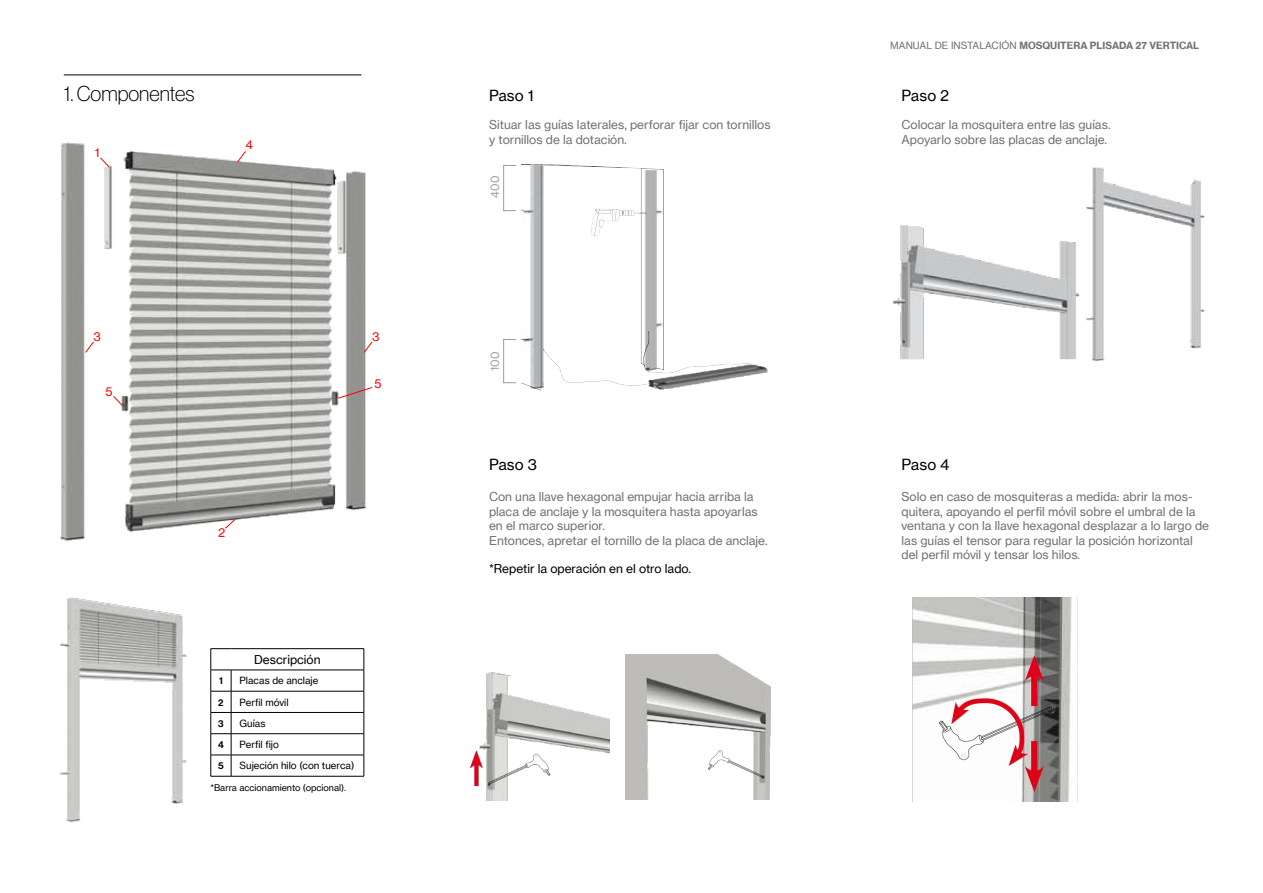
<style>
.page{position:relative;width:1263px;height:893px;background:#fff}
.page>*{position:absolute;margin:0;border:0;box-sizing:border-box;transform-origin:0 0}
.t1{font:21px "N Haas Grotesk DS Pro 35 X Lt";color:#000}
.t2{font:15px "N Haas Grotesk TX Pro 55 Rg";color:#000}
.t3{font:12px/14.4px "Neue Haas Grotesk Text Pro";color:#707172}
.t4{font:12px "N Haas Grotesk TX Pro 55 Rg";color:#000}
.t5{font:12px "Neue Haas Grotesk Text Pro";color:#f00}
.t6{font:12px "N Haas Grotesk DS Pro 55 Rg";color:#999c9d}
.t7{font:9.75px "N Haas Grotesk TX Pro 55 Rg";color:#000}
.t8{font:700 9.75px "Neue Haas Grotesk Text Pro";color:#707172}
.t9{font:9.75px "N Haas Grotesk DS Pro 65 Md";color:#000}
.t10{font:9px "N Haas Grotesk TX Pro 55 Rg";color:#000}
.s1{font-weight:400}
</style>
<div class="page">
<hr style="left:64px;top:75px;width:297px;height:1px;background:#000">
<img style="left:60px;top:142px;width:307px;height:400px">
<img style="left:59px;top:597px;width:128px;height:226px">
<hr style="left:231px;top:648px;width:133px;height:1px;background:#000">
<hr style="left:231px;top:691px;width:133px;height:1px;background:#000">
<hr style="left:231px;top:712px;width:133px;height:1px;background:#000">
<hr style="left:231px;top:733px;width:133px;height:1px;background:#000">
<hr style="left:231px;top:670px;width:133px;height:1px;background:#000">
<hr style="left:231px;top:755px;width:133px;height:1px;background:#000">
<svg style="left:364px;top:649px;width:1px;height:127px"></svg>
<svg style="left:211px;top:648px;width:21px;height:129px"></svg>
<hr style="left:231px;top:776px;width:133px;height:1px;background:#000">
<svg style="left:237px;top:150px;width:10px;height:13px"></svg>
<svg style="left:363px;top:341px;width:10px;height:12px"></svg>
<svg style="left:85px;top:341px;width:10px;height:12px"></svg>
<svg style="left:337px;top:386px;width:36px;height:13px"></svg>
<svg style="left:99px;top:157px;width:11px;height:11px"></svg>
<svg style="left:113px;top:395px;width:10px;height:12px"></svg>
<svg style="left:224px;top:519px;width:12px;height:10px"></svg>
<img style="left:521px;top:164px;width:247px;height:227px">
<div style="left:503px;top:165px;width:13px;height:46px;border:1px solid #999c9d"></div>
<div style="left:503px;top:339px;width:13px;height:44px;border:1px solid #999c9d"></div>
<img style="left:470px;top:672px;width:139px;height:128px">
<img style="left:625px;top:654px;width:146px;height:145px">
<img style="left:893px;top:167px;width:312px;height:195px">
<img style="left:912px;top:597px;width:166px;height:204px">
<h1 class="t1" style="left:64px;top:82px;width:132px">1. Componentes</h1>
<p class="t5" style="left:95px;top:146px;width:6px">1</p>
<p class="t5" style="left:245px;top:138px;width:9px">4</p>
<p class="t5" style="left:94px;top:329px;width:9px">3</p>
<p class="t5" style="left:372px;top:329px;width:9px">3</p>
<p class="t5" style="left:106px;top:384px;width:9px">5</p>
<p class="t5" style="left:374px;top:377px;width:9px">5</p>
<p class="t5" style="left:218px;top:525px;width:9px">2</p>
<p class="t4" style="left:254px;top:652px;width:68px">Descripción</p>
<p class="t9" style="left:219px;top:675px;width:5px">1</p>
<p class="t7" style="left:240px;top:675px;width:80px">Placas de anclaje</p>
<p class="t9" style="left:218px;top:696px;width:7px">2</p>
<p class="t7" style="left:240px;top:696px;width:50px">Perfil móvil</p>
<p class="t9" style="left:218px;top:718px;width:7px">3</p>
<p class="t7" style="left:240px;top:717px;width:27px">Guías</p>
<p class="t9" style="left:218px;top:739px;width:7px">4</p>
<p class="t7" style="left:240px;top:739px;width:41px">Perfil fijo</p>
<p class="t9" style="left:218px;top:760px;width:7px">5</p>
<p class="t7" style="left:240px;top:760px;width:116px">Sujeción hilo (con tuerca)</p>
<p class="t10" style="left:210px;top:782px;width:137px">*Barra accionamiento (opcional).</p>
<p class="t8" style="left:890px;top:40px;width:310px"><span class="s1">MANUAL DE INSTALACIÓN</span> MOSQUITERA PLISADA 27 VERTICAL</p>
<p class="t2" style="left:489px;top:86px;width:46px">Paso 1</p>
<p class="t2" style="left:901px;top:86px;width:49px">Paso 2</p>
<p class="t3" style="left:901px;top:118px;width:211px">Colocar la mosquitera entre las guías.<br>Apoyarlo sobre las placas de anclaje.</p>
<p class="t3" style="left:489px;top:118px;width:283px">Situar las guías laterales, perforar fijar con tornillos y tornillos de la dotación.</p>
<p class="t6" style="left:488px;top:198px;width:23px;rotate:-90deg">400</p>
<p class="t6" style="left:488px;top:371px;width:21px;rotate:-90deg">100</p>
<p class="t2" style="left:489px;top:455px;width:49px">Paso 3</p>
<p class="t3" style="left:489px;top:490px;width:280px">Con una llave hexagonal empujar hacia arriba la placa de anclaje y la mosquitera hasta apoyarlas en el marco superior.<br>Entonces, apretar el tornillo de la placa de anclaje.</p>
<p class="t4" style="left:489px;top:562px;width:203px">*Repetir la operación en el otro lado.</p>
<p class="t2" style="left:901px;top:455px;width:50px">Paso 4</p>
<p class="t3" style="left:901px;top:490px;width:309px">Solo en caso de mosquiteras a medida: abrir la mos&shy;quitera, apoyando el perfil móvil sobre el umbral de la ventana y con la llave hexagonal desplazar a lo largo de las guías el tensor para regular la posición horizontal del perfil móvil y tensar los hilos.</p>
</div>
